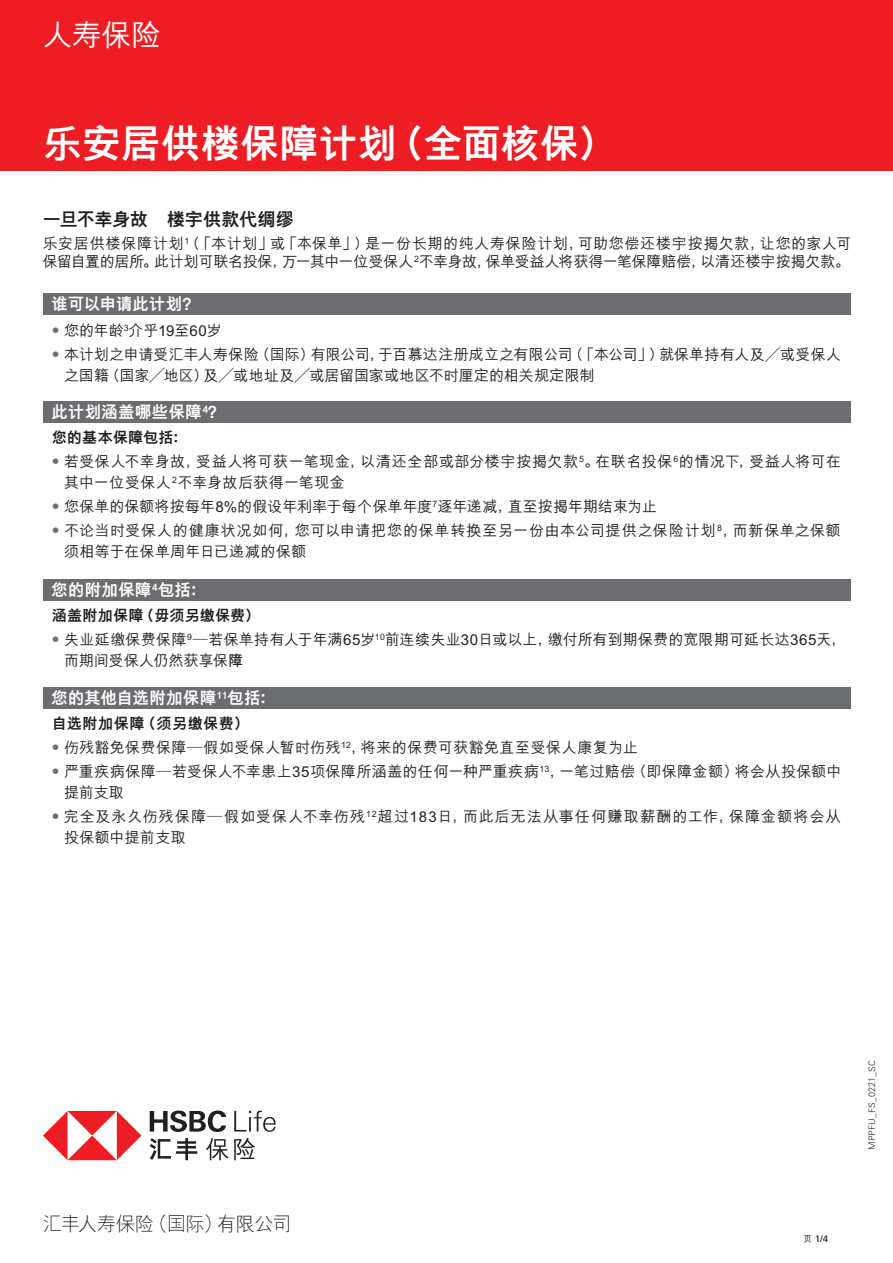
<style>
.page{position:relative;width:893px;height:1263px;background:#fff}
.page>*{position:absolute;margin:0;border:0;box-sizing:border-box;transform-origin:0 0}
.t1{font:800 39px "M Hei PR Cfor HSBC";letter-spacing:.005em;color:#fff}
.t2{font:500 30px "M Hei PR Cfor HSBC";color:#fff}
.t3{font:300 19.5px "M Hei PR Cfor HSBC";letter-spacing:-.045em;color:#231f20}
.t4{font:800 18px "M Hei PR Cfor HSBC";letter-spacing:-.01em;color:#231f20}
.t5{font:800 16.5px "M Hei PR Cfor HSBC";letter-spacing:.01em;color:#fff}
.t6{font:500 15px/24px "M Hei PR Cfor HSBC";letter-spacing:.02em;color:#231f20}
.t7{font:500 15px/24px "M Hei PR Cfor HSBC";color:#231f20}
.t8{font:500 15px/24px "M Hei PR Cfor HSBC";letter-spacing:.065em;color:#231f20}
.t9{font:300 9px "Univers Nextfor HSBC";letter-spacing:.015em;color:#231f20}
.t10{font:500 9px "Univers Nextfor HSBC";color:#231f20}
.s1{font-family:"M Hei H Kfor HSBC";color:#6c6d70}
.s2{font-family:"M Hei H Kfor HSBC"}
.s3{font-weight:800}
.s4{font-weight:700}
.s5{font-family:"M Hei PR Cfor HSBC"}
</style>
<div class="page">
<div style="left:0;top:0;width:893px;height:170px;background:#ee1d23"></div>
<div style="left:43px;top:401px;width:807px;height:22px;background:#6c6d70"></div>
<div style="left:43px;top:294px;width:807px;height:21px;background:#6c6d70"></div>
<div style="left:43px;top:579px;width:807px;height:22px;background:#6c6d70"></div>
<div style="left:43px;top:687px;width:807px;height:22px;background:#6c6d70"></div>
<svg style="left:43px;top:1111px;width:98px;height:49px"></svg>
<svg style="left:150px;top:1110px;width:76px;height:22px"></svg>
<svg style="left:234px;top:1111px;width:42px;height:21px"></svg>
<svg style="left:150px;top:1138px;width:47px;height:22px"></svg>
<svg style="left:206px;top:1138px;width:49px;height:22px"></svg>
<h2 class="t2" style="left:43px;top:20px;width:119px">人寿保险</h2>
<h1 class="t1" style="left:43px;top:124px;width:575px">乐安居供楼保障计划（全面核保）</h1>
<p class="t4" style="left:43px;top:211px;width:253px">一旦不幸身故　楼宇供款代绸缪</p>
<p class="t6" style="left:43px;top:234px;width:810px;line-height:18px">乐安居供楼保障计划<sup>1</sup>（「本计划」或「本保单」）是一份长期的纯人寿保险计划，可助您偿还楼宇按揭欠款，让您的家人可保留自置的居所。此计划可联名投保，万一其中一位受保人<sup>2</sup>不幸身故，保单受益人将获得一笔保障赔偿，以清还楼宇按揭欠款。</p>
<p class="t5" style="left:51px;top:296px;width:149px">谁可以申请此计划？</p>
<p class="t7" style="left:48px;top:318px;width:794px"><span class="s1">‧</span>您的年龄<sup>3</sup>介乎19至60岁<br><span class="s1">‧</span>本计划之申请受汇丰人寿保险（国际）有限公司，于百慕达注册成立之有限公司（「本公司」）就保单持有人及<span class="s2">╱</span>或受保人</p>
<p class="t7" style="left:64px;top:363px;width:532px">之国籍（国家<span class="s2">╱</span>地区）及<span class="s2">╱</span>或地址及<span class="s2">╱</span>或居留国家或地区不时厘定的相关规定限制</p>
<p class="t5" style="left:51px;top:404px;width:175px">此计划涵盖哪些保障<sup>4</sup>？</p>
<p class="t6" style="left:48px;top:425px;width:794px"><span class="s3">您的基本保障包括：<br></span><span class="s1">‧</span>若受保人不幸身故，受益人将可获一笔现金，以清还全部或部分楼宇按揭欠款<sup>5</sup>。在联名投保<sup>6</sup>的情况下，受益人将可在</p>
<p class="t6" style="left:48px;top:470px;width:794px;text-indent:16px">其中一位受保人<sup>2</sup>不幸身故后获得一笔现金<br><span class="s1">‧</span>您保单的保额将按每年8%的假设年利率于每个保单年度<sup>7</sup>逐年递减，直至按揭年期结束为止<br><span class="s1">‧</span>不论当时受保人的健康状况如何，您可以申请把您的保单转换至另一份由本公司提供之保险计划<sup>8</sup>，而新保单之保额</p>
<p class="t6" style="left:64px;top:539px;width:244px">须相等于在保单周年日已递减的保额</p>
<p class="t5" style="left:51px;top:582px;width:158px">您的附加保障<sup>4</sup>包括：</p>
<p class="t6" style="left:48px;top:603px;width:799px"><span class="s3">涵盖附加保障（毋须另缴保费）<br></span><span class="s1">‧</span>失业延缴保费保障<sup>9</sup>—若保单持有人于年满65岁<sup>10</sup>前连续失业30日或以上，缴付所有到期保费的宽限期可延长达365天，</p>
<p class="t7" style="left:64px;top:648px;width:181px">而期间受保人仍然获享保<span class="s4">障</span></p>
<p class="t5" style="left:51px;top:690px;width:227px">您的其他自选附加保障<sup>11</sup>包括：</p>
<p class="t6" style="left:48px;top:711px;width:795px"><span class="s3">自选附加保障（须另缴保费）<br></span><span class="s1">‧</span>伤残豁免保费保障—假如受保人暂时伤残<sup>12</sup>，将来的保费可获豁免直至受保人康复为止<br><span class="s1">‧</span>严重疾病保障—若受保人不幸患上35项保障所涵盖的任何一种严重疾病<sup>13</sup>，一笔过赔偿（即保障金额）将会从投保额中</p>
<p class="t8" style="left:48px;top:780px;width:794px;text-indent:16px">提前支取<br><span class="s1">‧</span>完全及永久伤残保障—假如受保人不幸伤残<sup>12</sup>超过183日，而此后无法从事任何赚取薪酬的工作，保障金额将会从</p>
<p class="t6" style="left:64px;top:825px;width:123px">投保额中提前支取</p>
<h3 class="t3" style="left:43px;top:1214px;width:250px">汇丰人寿保险（国际）有限公司</h3>
<p class="t10" style="left:803px;top:1232px;width:26px"><span class="s5">页</span> 1/4</p>
<p class="t9" style="left:865px;top:1150px;width:91px;rotate:-90deg">MPPFU_FS_0221_SC</p>
</div>
